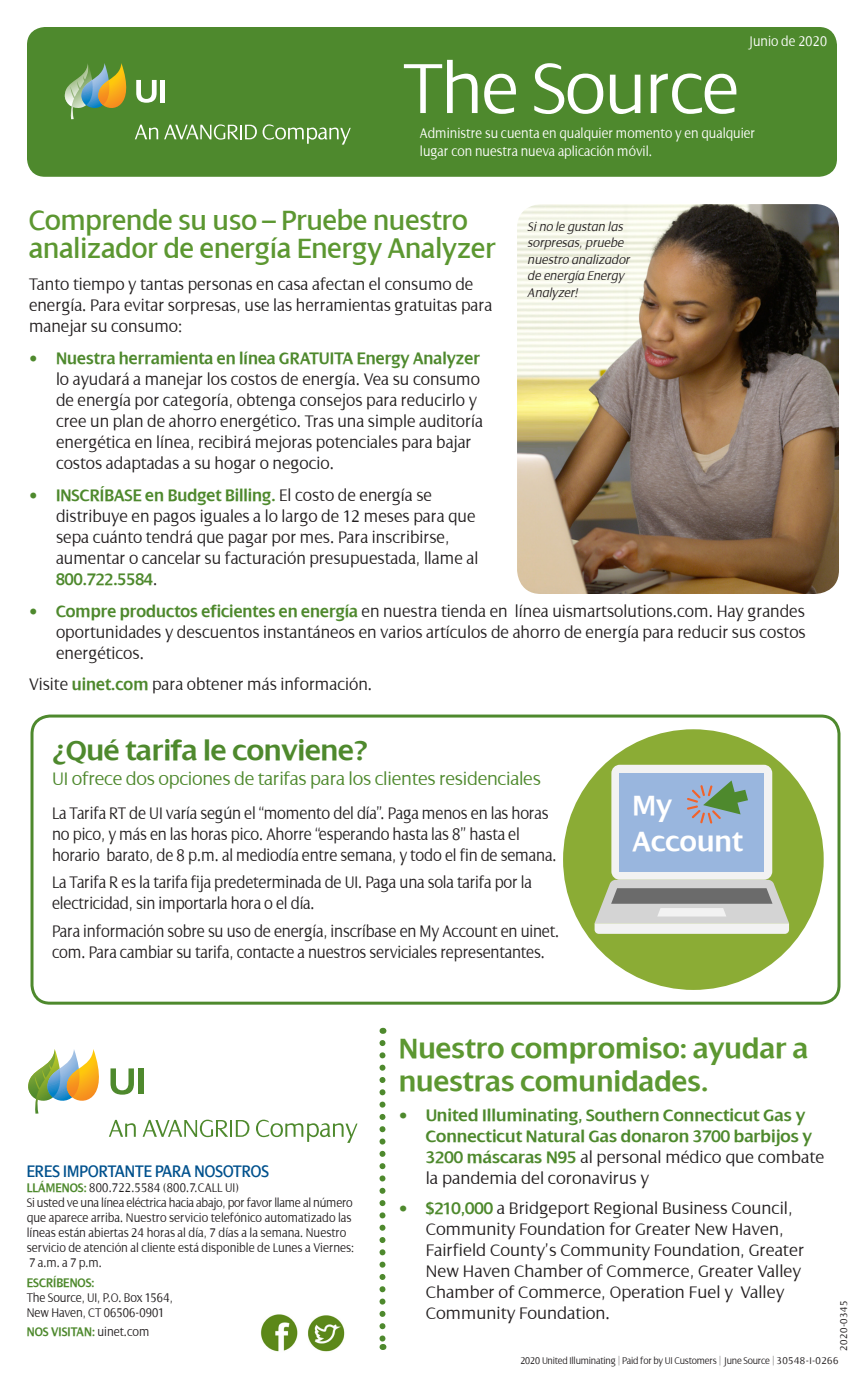
<style>
.page{position:relative;width:864px;height:1377px;background:#fff}
.page>*{position:absolute;margin:0;border:0;box-sizing:border-box;transform-origin:0 0}
.t1{font:300 76.35px "Dialog";letter-spacing:-.02em;color:#fff}
.t2{font:30px/28.5px "Dialog";color:#5c9731;scale:.95 1}
.t3{font:600 30px/33px "Dialog";color:#5c9731}
.t4{font:600 30px "Dialog";letter-spacing:-.01em;color:#4e892d}
.t5{font:600 30px/36px "Dialog";color:#fff}
.t6{font:300 19.5px "Dialog";letter-spacing:-.015em;color:#4e892d}
.t7{font:300 18px/21px "Dialog";color:#231f20;scale:.95 1}
.t8{font:300 18px/21px "Dialog";color:#231f20;scale:.9 1}
.t9{font:300 18px/21px "Dialog";color:#231f20}
.t10{font:600 18px/21px "Dialog";color:#4e892d}
.t11{font:600 18px "Dialog";color:#4e892d;scale:.95 1}
.t12{font:18px "Dialog";color:#01518d;scale:.9 1}
.t13{font:300 15px/18.3px "Dialog";color:#fff;scale:.9 1}
.t14{font:300 13.5px/15px "Dialog";color:#231f20;scale:.9 1}
.t15{font:italic 300 13.5px/16.5px "Dialog";color:#231f20}
.t16{font:600 13.5px "Dialog";color:#4e892d;scale:.9 1}
.t17{font:300 10.5px "Dialog";letter-spacing:-.02em;color:#231f20;scale:.92 1}
.t18{font:300 10.5px "Dialog";letter-spacing:.02em;color:#231f20}
.s1{font-weight:600;color:#4e892d}
.s2{font-weight:300;color:#231f20}
</style>
<div class="page">
<div style="left:27px;top:27px;width:810px;height:150px;background:#4e892d;border-radius:18px"></div>
<svg style="left:64px;top:63px;width:287px;height:82px"></svg>
<div style="left:160px;top:80px;width:5px;height:22px;background:#fff"></div>
<img style="left:305px;top:1312px;width:41px;height:41px;border-radius:20px">
<img style="left:258px;top:1311px;width:42px;height:42px;border-radius:21px">
<svg style="left:380px;top:1043px;width:6px;height:307px"></svg>
<svg style="left:109px;top:1120px;width:27px;height:17px"></svg>
<svg style="left:143px;top:1120px;width:106px;height:17px"></svg>
<svg style="left:256px;top:1120px;width:102px;height:23px"></svg>
<svg style="left:28px;top:1049px;width:106px;height:65px"></svg>
<div style="left:138px;top:1068px;width:5px;height:26px;background:#4e892d"></div>
<div style="left:31px;top:715px;width:810px;height:290px;border:3px solid #4e892d;border-radius:18px"></div>
<div style="left:563px;top:729px;width:261px;height:261px;background:#8bac35;border-radius:50%"></div>
<div style="left:611px;top:765px;width:161px;height:115px;background:#f2f2f2;border-radius:8px"></div>
<div style="left:620px;top:773px;width:144px;height:98px;background:#99b6de"></div>
<svg style="left:595px;top:880px;width:194px;height:54px;background:#bdc0b7"></svg>
<svg style="left:687px;top:780px;width:61px;height:44px"></svg>
<img style="left:517px;top:204px;width:322px;height:390px">
<h1 class="t1" style="left:403px;top:47px;width:338px">The Source</h1>
<p class="t13" style="left:748px;top:32px;width:90px">Junio de 2020</p>
<p class="t13" style="left:420px;top:124px;width:374px">Administre su cuenta en qualquier momento y en qualquier lugar con nuestra nueva aplicación móvil.</p>
<h2 class="t2" style="left:29px;top:206px;width:493px">Comprende su uso – Pruebe nuestro analizador de energía Energy Analyzer</h2>
<p class="t7" style="left:29px;top:274px;width:489px">Tanto tiempo y tantas personas en casa afectan el consumo de energía. Para evitar sorpresas, use las herramientas gratuitas para manejar su consumo:</p>
<p class="t11" style="left:29px;top:348px;width:476px">• Nuestra herramienta en línea GRATUITA Energy Analyzer</p>
<p class="t7" style="left:56px;top:369px;width:451px">lo ayudará a manejar los costos de energía. Vea su consumo de energía por categoría, obtenga consejos para reducirlo y cree un plan de ahorro energético. Tras una simple auditoría energética en línea, recibirá mejoras potenciales para bajar costos adaptadas a su hogar o negocio.</p>
<p class="t7" style="left:56px;top:485px;width:446px;text-indent:-27px"><span class="s1">• INSCRÍBASE en Budget Billing.</span> El costo de energía se distribuye en pagos iguales a lo largo de 12 meses para que sepa cuánto tendrá que pagar por mes. Para inscribirse, aumentar o cancelar su facturación presupuestada, llame al <span class="s1">800.722.5584</span>.</p>
<p class="t7" style="left:56px;top:600px;width:791px;text-align:justify;text-indent:-27px"><span class="s1">• Compre productos eficientes en energía</span> en nuestra tienda en línea uismartsolutions.com. Hay grandes oportunidades y descuentos instantáneos en varios artículos de ahorro de energía para reducir sus costos energéticos.</p>
<p class="t7" style="left:29px;top:674px;width:363px">Visite <span class="s1">uinet.com</span> para obtener más información.</p>
<p class="t15" style="left:527px;top:218px;width:104px">Si no le gustan las sorpresas, pruebe nuestro analizador de energía Energy<br>Analyzer!</p>
<h2 class="t4" style="left:52px;top:734px;width:318px">¿Qué tarifa le conviene?</h2>
<p class="t6" style="left:52px;top:768px;width:490px">UI ofrece dos opciones de tarifas para los clientes residenciales</p>
<p class="t8" style="left:52px;top:802px;width:562px">La Tarifa RT de UI varía según el “momento del día”. Paga menos en las horas no pico, y más en las horas pico. Ahorre “esperando hasta las 8” hasta el horario barato, de 8 p.m. al mediodía entre semana, y todo el fin de semana.</p>
<p class="t8" style="left:52px;top:872px;width:535px">La Tarifa R es la tarifa fija predeterminada de UI. Paga una sola tarifa por la electricidad, sin importarla hora o el día.</p>
<p class="t8" style="left:52px;top:921px;width:565px">Para información sobre su uso de energía, inscríbase en My Account en uinet. com. Para cambiar su tarifa, contacte a nuestros serviciales representantes.</p>
<h2 class="t5" style="left:633px;top:788px;width:112px">My<br>Account</h2>
<p class="t12" style="left:27px;top:1162px;width:271px">ERES IMPORTANTE PARA NOSOTROS</p>
<p class="t14" style="left:27px;top:1181px;width:366px"><span class="s1">LLÁMENOS:</span> 800.722.5584 (800.7.CALL UI)<br>Si usted ve una línea eléctrica hacia abajo, por favor llame al número que aparece arriba. Nuestro servicio telefónico automatizado las líneas están abiertas 24 horas al día, 7 días a la semana. Nuestro servicio de atención al cliente está disponible de Lunes a Viernes:<br>7 a.m. a 7 p.m.</p>
<p class="t16" style="left:27px;top:1275px;width:77px">ESCRÍBENOS:</p>
<p class="t14" style="left:27px;top:1290px;width:164px">The Source, UI, P.O. Box 1564,<br>New Haven, CT 06506-0901</p>
<p class="t16" style="left:27px;top:1325px;width:138px">NOS VISITAN: <span class="s2">uinet.com</span></p>
<h2 class="t3" style="left:399px;top:1033px;width:411px">Nuestro compromiso: ayudar a nuestras comunidades.</h2>
<p class="t10" style="left:426px;top:1105px;width:400px;text-indent:-27px">• United Illuminating, Southern Connecticut Gas y Connecticut Natural Gas donaron 3700 barbijos y 3200 máscaras N95 <span class="s2">al personal médico que combate la pandemia del coronavirus y</span></p>
<p class="t9" style="left:426px;top:1198px;width:380px;text-indent:-27px"><span class="s1">• $210,000</span> a Bridgeport Regional Business Council, Community Foundation for Greater New Haven, Fairfield County’s Community Foundation, Greater New Haven Chamber of Commerce, Greater Valley Chamber of Commerce, Operation Fuel y Valley Community Foundation.</p>
<p class="t18" style="left:838px;top:1351px;width:52px;rotate:-90deg">2020-0345</p>
<p class="t17" style="left:520px;top:1355px;width:348px">2020 United Illuminating | Paid for by UI Customers | June Source | 30548-I-0266</p>
</div>
